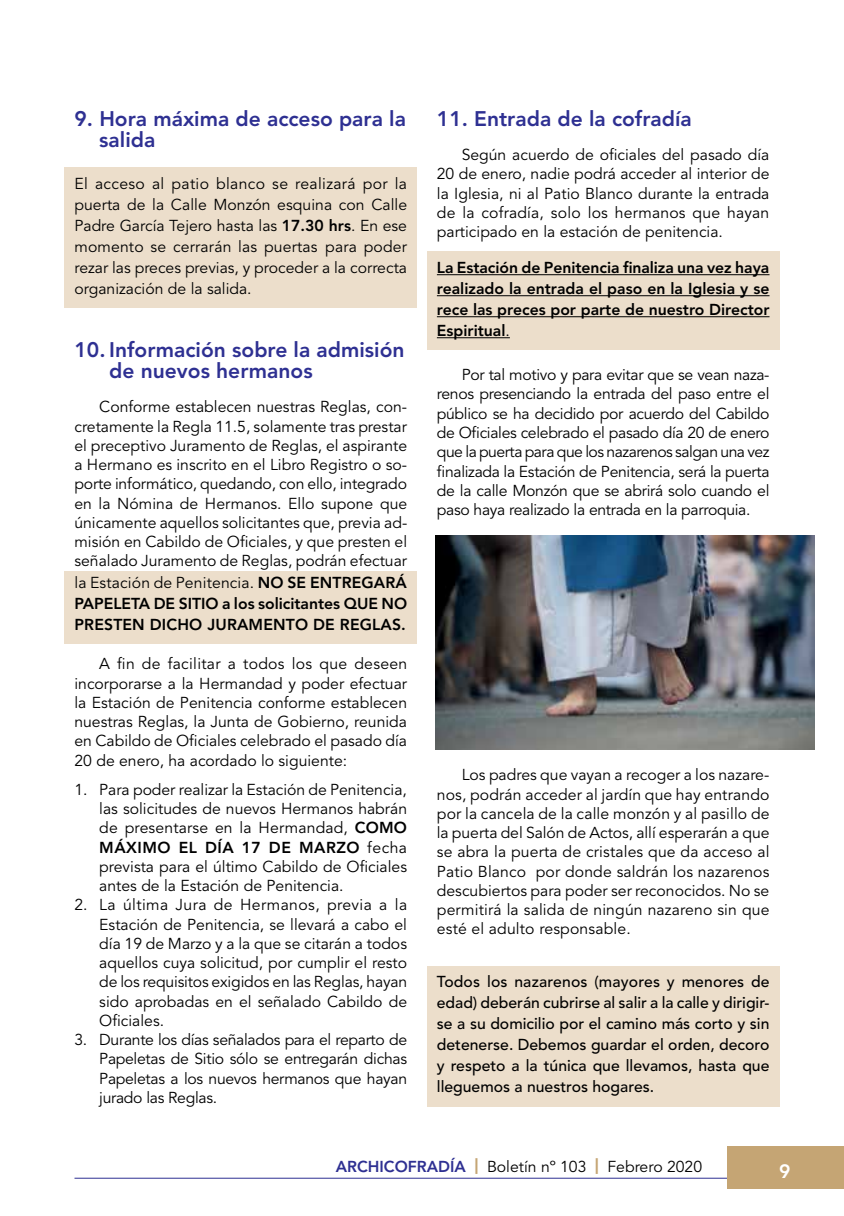
<style>
.page{position:relative;width:844px;height:1216px;background:#fff}
.page>*{position:absolute;margin:0;border:0;box-sizing:border-box;transform-origin:0 0}
.t1{font:800 21px/21px "Avenir LT Std";color:#2e3092}
.t2{font:800 19.25px "Avenir LT Std";color:#fff}
.t3{font:15.75px/19.2px "Avenir LT Std";color:#000;text-align:justify}
.t4{font:800 15.75px/21px "Avenir LT Std";color:#000;text-align:justify}
.t5{font:500 15.75px/21px "Avenir LT Std";color:#000;text-align:justify}
.s1{font-weight:800}
.s2{font-weight:400}
.s3{font-weight:800;color:#2e3092}
.s4{font-weight:900;color:#c5a574}
</style>
<div class="page">
<hr style="left:74px;top:1177px;width:659px;height:1px;background:#2e3092">
<div style="left:726px;top:1146px;width:117px;height:42px;background:#c5a574"></div>
<div style="left:64px;top:167px;width:353px;height:141px;background:#ecdecb"></div>
<div style="left:64px;top:571px;width:353px;height:73px;background:#ecdecb"></div>
<div style="left:427px;top:251px;width:352px;height:99px;background:#ecdecb"></div>
<hr style="left:437px;top:274px;width:332px;height:1px;background:#000">
<hr style="left:437px;top:295px;width:332px;height:1px;background:#000">
<hr style="left:437px;top:316px;width:332px;height:1px;background:#000">
<hr style="left:437px;top:337px;width:72px;height:1px;background:#000">
<div style="left:427px;top:965px;width:352px;height:141px;background:#ecdecb"></div>
<img style="left:435px;top:536px;width:379px;height:213px">
<h1 class="t1" style="left:99px;top:108px;width:308px;text-indent:-25px">9. Hora máxima de acceso para la salida</h1>
<p class="t3" style="left:74px;top:174px;width:334px;line-height:21px">El acceso al patio blanco se realizará por la puerta de la Calle Monzón esquina con Calle Padre García Tejero hasta las <span class="s1">17.30 hrs</span>. En ese momento se cerrarán las puertas para poder rezar las preces previas, y proceder a la correcta organización de la salida.</p>
<h1 class="t1" style="left:109px;top:339px;width:297px;text-indent:-35px">10. Información sobre la admisión de nuevos hermanos</h1>
<p class="t3" style="left:74px;top:398px;width:334px;text-indent:25px">Conforme establecen nuestras Reglas, con&shy;cretamente la Regla 11.5, solamente tras prestar el preceptivo Juramento de Reglas, el aspirante a Hermano es inscrito en el Libro Registro o so&shy;porte informático, quedando, con ello, integrado en la Nómina de Hermanos. Ello supone que únicamente aquellos solicitantes que, previa ad&shy;misión en Cabildo de Oficiales, y que presten el señalado Juramento de Reglas, podrán efectuar</p>
<p class="t4" style="left:74px;top:572px;width:334px"><span class="s2">la Estación de Penitencia.</span> NO SE ENTREGARÁ PAPELETA DE SITIO a los solicitantes QUE NO PRESTEN DICHO JURAMENTO DE REGLAS.</p>
<p class="t3" style="left:74px;top:654px;width:334px;text-indent:25px">A fin de facilitar a todos los que deseen incorporarse a la Hermandad y poder efectuar la Estación de Penitencia conforme establecen nuestras Reglas, la Junta de Gobierno, reunida en Cabildo de Oficiales celebrado el pasado día 20 de enero, ha acordado lo siguiente:</p>
<p class="t3" style="left:99px;top:780px;width:309px;text-indent:-25px">1. Para poder realizar la Estación de Penitencia, las solicitudes de nuevos Hermanos habrán de presentarse en la Hermandad, <span class="s1">COMO MÁXIMO EL DÍA 17 DE MARZO</span> fecha prevista para el último Cabildo de Oficiales antes de la Estación de Penitencia.</p>
<p class="t3" style="left:99px;top:895px;width:309px;text-indent:-25px">2. La última Jura de Hermanos, previa a la Estación de Penitencia, se llevará a cabo el día 19 de Marzo y a la que se citarán a todos aquellos cuya solicitud, por cumplir el resto de los requisitos exigidos en las Reglas, hayan sido aprobadas en el señalado Cabildo de Oficiales.</p>
<p class="t3" style="left:99px;top:1030px;width:309px;text-indent:-25px">3. Durante los días señalados para el reparto de Papeletas de Sitio sólo se entregarán dichas Papeletas a los nuevos hermanos que hayan jurado las Reglas.</p>
<h1 class="t1" style="left:437px;top:108px;width:256px">11. Entrada de la cofradía</h1>
<p class="t3" style="left:437px;top:146px;width:334px;text-indent:25px">Según acuerdo de oficiales del pasado día 20 de enero, nadie podrá acceder al interior de la Iglesia, ni al Patio Blanco durante la entrada de la cofradía, solo los hermanos que hayan participado en la estación de penitencia.</p>
<p class="t4" style="left:437px;top:257px;width:334px">La Estación de Penitencia finaliza una vez haya realizado la entrada el paso en la Iglesia y se rece las preces por parte de nuestro Director Espiritual<span class="s2">.</span></p>
<p class="t3" style="left:437px;top:365px;width:334px;text-indent:25px">Por tal motivo y para evitar que se vean naza&shy;renos presenciando la entrada del paso entre el público se ha decidido por acuerdo del Cabildo de Oficiales celebrado el pasado día 20 de enero que la puerta para que los nazarenos salgan una vez finalizada la Estación de Penitencia, será la puerta de la calle Monzón que se abrirá solo cuando el paso haya realizado la entrada en la parroquia.</p>
<p class="t3" style="left:437px;top:765px;width:334px;text-indent:25px">Los padres que vayan a recoger a los nazare&shy;nos, podrán acceder al jardín que hay entrando por la cancela de la calle monzón y al pasillo de la puerta del Salón de Actos, allí esperarán a que se abra la puerta de cristales que da acceso al Patio Blanco por donde saldrán los nazarenos descubiertos para poder ser reconocidos. No se permitirá la salida de ningún nazareno sin que esté el adulto responsable.</p>
<p class="t5" style="left:437px;top:971px;width:334px">Todos los nazarenos (mayores y menores de edad) deberán cubrirse al salir a la calle y dirigir&shy;se a su domicilio por el camino más corto y sin detenerse. Debemos guardar el orden, decoro y respeto a la túnica que llevamos, hasta que lleguemos a nuestros hogares.</p>
<p class="t3" style="left:336px;top:1156px;width:368px"><span class="s3">ARCHICOFRADÍA</span> <span class="s4">|</span> Boletín nº 103 <span class="s4">|</span> Febrero 2020</p>
<p class="t2" style="left:778px;top:1159px;width:13px">9</p>
</div>
